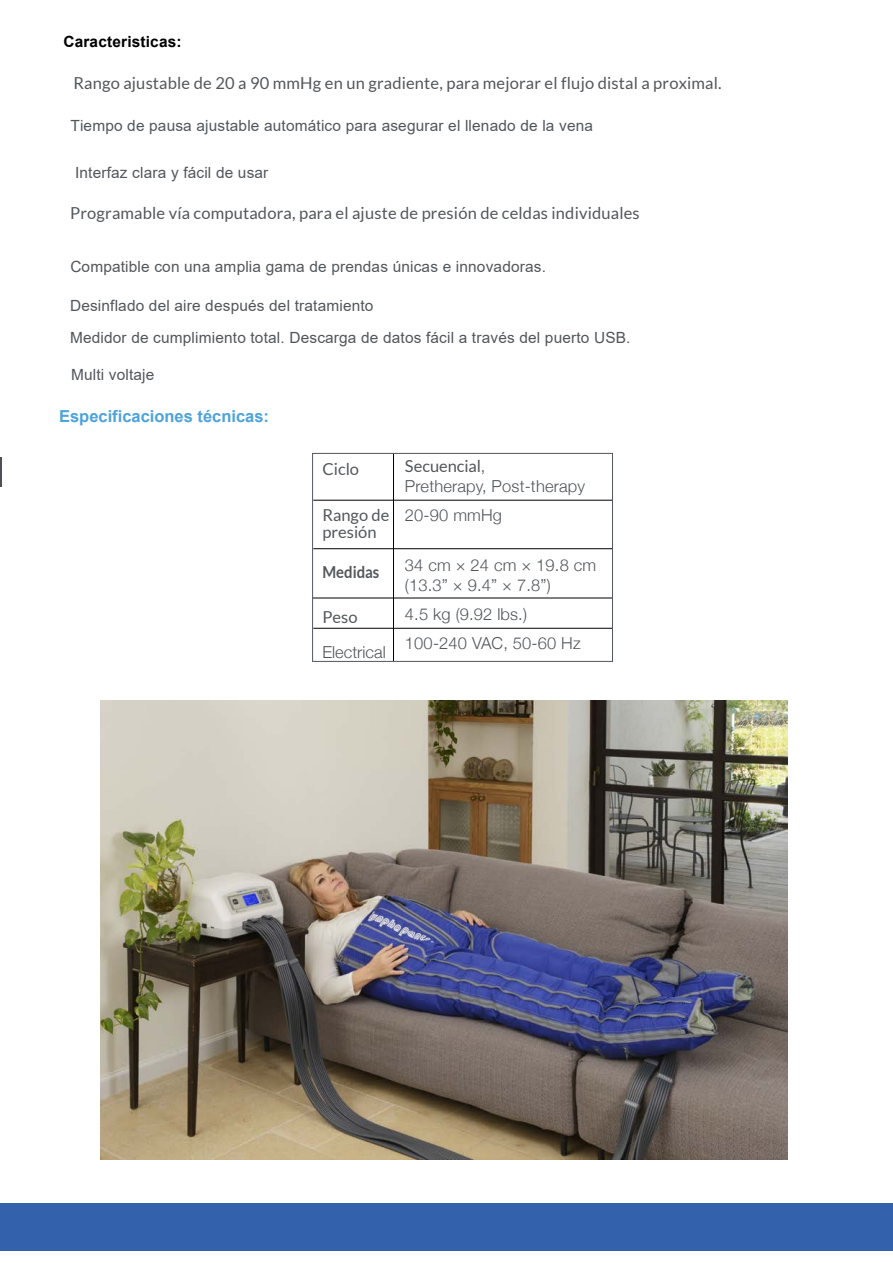
<style>
.page{position:relative;width:893px;height:1263px;background:#fff}
.page>*{position:absolute;margin:0;border:0;box-sizing:border-box;transform-origin:0 0}
.t1{font:16.5px "Lato";letter-spacing:.01em;color:#52575b}
.t2{font:300 16.5px/28.8px "Helvetica Neue";letter-spacing:.01em;color:#52575b}
.t3{font:16.5px/16.8px "Lato";color:#52575b}
.t4{font:700 16.5px "Arial";color:#4ea3da}
.t5{font:700 16.5px "Lato";color:#52575b;scale:.9 1}
.t6{font:15.45px/31.5px "Arial";letter-spacing:.01em;color:#52575b}
.t7{font:700 15.45px "Arial";letter-spacing:.01em;color:#000}
.s1{color:#52565a}
.s2{font-family:"Helvetica Neue";font-weight:300}
</style>
<div class="page">
<hr style="left:0;top:457px;width:1px;height:30px;background:#4f5055">
<hr style="left:393px;top:453px;width:1px;height:208px;background:#000">
<hr style="left:313px;top:500px;width:300px;height:1px;background:#000">
<hr style="left:313px;top:548px;width:300px;height:1px;background:#000">
<hr style="left:313px;top:598px;width:299px;height:1px;background:#000">
<hr style="left:313px;top:628px;width:300px;height:1px;background:#000">
<div style="left:312px;top:453px;width:301px;height:209px;border:1px solid #52575b"></div>
<div style="left:0;top:1203px;width:893px;height:47px;background:#3361ab"></div>
<img style="left:100px;top:700px;width:688px;height:459px">
<p class="t7" style="left:63px;top:30px;width:120px">Caracteristicas:</p>
<p class="t1" style="left:73px;top:74px;width:650px">Rango ajustable de 20 a 90 mmHg en un gradiente, para mejorar el flujo distal a proximal.</p>
<p class="t6" style="left:70px;top:109px;width:524px">Tiempo de pausa ajustable automático para asegurar el ll<span class="s1">enado de</span> la vena</p>
<p class="t6" style="left:75px;top:156px;width:195px">Interfaz clara y fácil de usar</p>
<p class="t1" style="left:70px;top:204px;width:571px">Programable vía computadora, para el ajuste de presión de celdas individuales</p>
<p class="t6" style="left:70px;top:251px;width:477px">Compatible con una amplia gama de prendas únicas e innovadoras.</p>
<p class="t6" style="left:70px;top:290px;width:562px">Desinflado del aire después del tratamiento<br>Medidor de cumplimiento total. Descarga de datos fácil a través del puerto USB.</p>
<p class="t6" style="left:71px;top:359px;width:85px">Multi voltaje</p>
<p class="t4" style="left:59px;top:405px;width:212px">Especificaciones técnicas:</p>
<p class="t3" style="left:322px;top:461px;width:38px">Ciclo</p>
<p class="t3" style="left:322px;top:507px;width:68px">Rango de presión</p>
<p class="t5" style="left:322px;top:562px;width:65px">Medidas</p>
<p class="t3" style="left:322px;top:608px;width:37px">Peso</p>
<p class="t2" style="left:322px;top:636px;width:65px">Electrical</p>
<p class="t3" style="left:405px;top:457px;width:82px">Secuencial<span class="s2">,</span></p>
<p class="t2" style="left:405px;top:471px;width:182px">Pretherapy, Post-therapy<br>20-90 mmHg</p>
<p class="t2" style="left:405px;top:554px;width:193px;line-height:20.2px">34 cm × 24 cm × 19.8 cm (13.3” × 9.4” × 7.8”)</p>
<p class="t2" style="left:405px;top:598px;width:177px">4.5 kg (9.92 lbs.)<br>100-240 VAC, 50-60 Hz</p>
</div>
